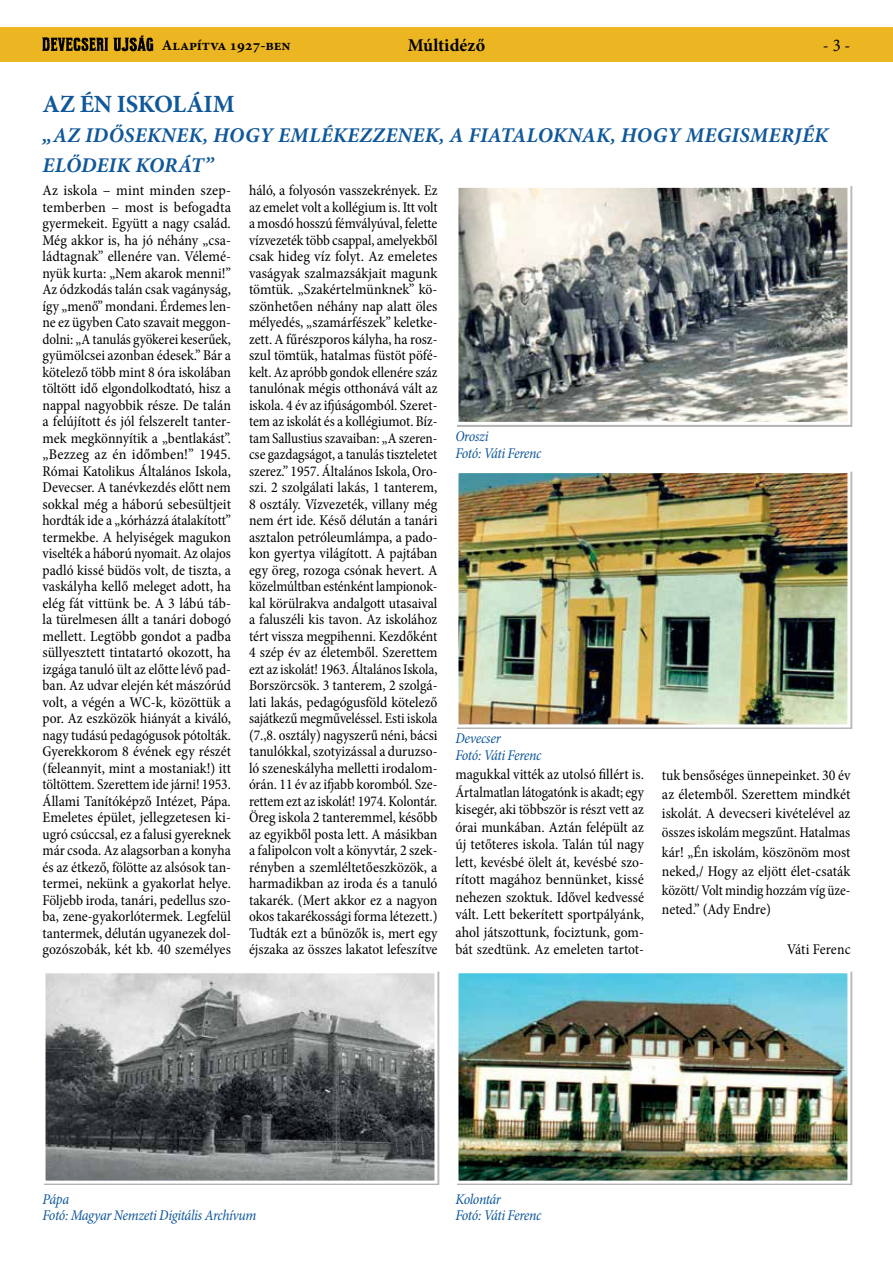
<style>
.page{position:relative;width:893px;height:1263px;background:#fff}
.page>*{position:absolute;margin:0;border:0;box-sizing:border-box;transform-origin:0 0}
.t1{font:700 24.75px "Minion Pro";letter-spacing:-.01em;color:#10589a}
.t2{font:italic 700 21px/30px "Minion Pro";letter-spacing:.01em;color:#10589a}
.t3{font:700 18px "Minion Pro";letter-spacing:.005em;color:#000}
.t4{font:18px "Minion Pro Cn Capt";color:#000}
.t5{font:condensed 15px/16.5px "Minion Pro";color:#000;text-align:justify}
.t6{font:italic condensed 15px/16.2px "Minion Pro";letter-spacing:-.03em;color:#10589a}
.t7{font:700 15px "Minion Pro";letter-spacing:-.01em;color:#000}
</style>
<div class="page">
<div style="left:0;top:28px;width:893px;height:34px;background:#ecb622"></div>
<img style="left:43px;top:35px;width:111px;height:17px">
<svg style="left:457px;top:186px;width:395px;height:240px;background:#929593"></svg>
<img style="left:457px;top:471px;width:395px;height:258px">
<svg style="left:44px;top:971px;width:395px;height:214px;background:#7f8283"></svg>
<img style="left:457px;top:971px;width:395px;height:214px">
<p class="t3" style="left:408px;top:33px;width:79px">Múltidéző</p>
<p class="t7" style="left:162px;top:34px;width:130px">Alapítva 1927-ben</p>
<p class="t4" style="left:823px;top:33px;width:29px">- 3 -</p>
<h1 class="t1" style="left:43px;top:86px;width:194px">AZ ÉN ISKOLÁIM</h1>
<h2 class="t2" style="left:43px;top:119px;width:787px">„AZ IDŐSEKNEK, HOGY EMLÉKEZZENEK, A FIATALOKNAK, HOGY MEGISMERJÉK<br>ELŐDEIK KORÁT”</h2>
<p class="t5" style="left:43px;top:182px;width:190px">Az iskola – mint minden szep&shy;temberben – most is befogadta gyermekeit. Együtt a nagy család.<br>Még akkor is, ha jó néhány „csa&shy;ládtagnak” ellenére van. Vélemé&shy;nyük kurta: „Nem akarok menni!” Az ódzkodás talán csak vagányság, így „menő” mondani. Érdemes len&shy;ne ez ügyben Cato szavait meggon&shy;dolni: „A tanulás gyökerei keserűek, gyümölcsei azonban édesek.” Bár a kötelező több mint 8 óra iskolában töltött idő elgondolkodtató, hisz a nappal nagyobbik része. De talán a felújított és jól felszerelt tanter&shy;mek megkönnyítik a „bentlakást”. „Bezzeg az én időmben!” 1945.<br>Római Katolikus Általános Iskola, Devecser. A tanévkezdés előtt nem sokkal még a háború sebesültjeit hordták ide a „kórházzá átalakított” termekbe. A helyiségek magukon viselték a háború nyomait. Az olajos padló kissé büdös volt, de tiszta, a vaskályha kellő meleget adott, ha elég fát vittünk be. A 3 lábú táb&shy;la türelmesen állt a tanári dobogó mellett. Legtöbb gondot a padba süllyesztett tintatartó okozott, ha izgága tanuló ült az előtte lévő pad&shy;ban. Az udvar elején két mászórúd volt, a végén a WC-k, közöttük a por. Az eszközök hiányát a kiváló, nagy tudású pedagógusok pótolták.<br>Gyerekkorom 8 évének egy részét (feleannyit, mint a mostaniak!) itt töltöttem. Szerettem ide járni! 1953.<br>Állami Tanítóképző Intézet, Pápa.<br>Emeletes épület, jellegzetesen ki&shy;ugró csúccsal, ez a falusi gyereknek már csoda. Az alagsorban a konyha és az étkező, fölötte az alsósok tan&shy;termei, nekünk a gyakorlat helye.<br>Följebb iroda, tanári, pedellus szo&shy;ba, zene-gyakorlótermek. Legfelül tantermek, délután ugyanezek dol&shy;gozószobák, két kb. 40 személyes</p>
<p class="t5" style="left:249px;top:182px;width:190px">háló, a folyosón vasszekrények. Ez az emelet volt a kollégium is. Itt volt a mosdó hosszú fémvályúval, felette vízvezeték több csappal, amelyekből csak hideg víz folyt. Az emeletes vaságyak szalmazsákjait magunk tömtük. „Szakértelmünknek” kö&shy;szönhetően néhány nap alatt öles mélyedés, „szamárfészek” keletke&shy;zett. A fűrészporos kályha, ha ros - szul tömtük, hatalmas füstöt pöfé&shy;kelt. Az apróbb gondok ellenére száz tanulónak mégis otthonává vált az iskola. 4 év az ifjúságomból. Szeret&shy;tem az iskolát és a kollégiumot. Bíz&shy;tam Sallustius szavaiban: „A szeren&shy;cse gazdagságot, a tanulás tiszteletet szerez.” 1957. Általános Iskola, Oro&shy;szi. 2 szolgálati lakás, 1 tanterem, 8 osztály. Vízvezeték, villany még nem ért ide. Késő délután a tanári asztalon petróleumlámpa, a pado&shy;kon gyertya világított. A pajtában egy öreg, rozoga csónak hevert. A közelmúltban esténként lampionok&shy;kal körülrakva andalgott utasaival a faluszéli kis tavon. Az iskolához tért vissza megpihenni. Kezdőként 4 szép év az életemből. Szerettem ezt az iskolát! 1963. Általános Iskola, Borszörcsök. 3 tanterem, 2 szolgá&shy;lati lakás, pedagógusföld kötelező sajátkezű megműveléssel. Esti iskola (7.,8. osztály) nagyszerű néni, bácsi tanulókkal, szotyizással a duruzso&shy;ló szeneskályha melletti irodalom&shy;órán. 11 év az ifjabb koromból. Sze&shy;rettem ezt az iskolát! 1974. Kolontár.<br>Öreg iskola 2 tanteremmel, később az egyikből posta lett. A másikban a falipolcon volt a könyvtár, 2 szek&shy;rényben a szemléltetőeszközök, a harmadikban az iroda és a tanuló takarék. (Mert akkor ez a nagyon okos takarékossági forma létezett.)<br>Tudták ezt a bűnözők is, mert egy éjszaka az összes lakatot lefeszítve</p>
<p class="t6" style="left:455px;top:429px;width:87px">Oroszi<br>Fotó: Váti Ferenc</p>
<p class="t6" style="left:455px;top:731px;width:87px">Devecser<br>Fotó: Váti Ferenc</p>
<p class="t5" style="left:455px;top:766px;width:190px;line-height:17.5px">magukkal vitték az utolsó fillért is.<br>Ártalmatlan látogatónk is akadt; egy kisegér, aki többször is részt vett az órai munkában. Aztán felépült az új tetőteres iskola. Talán túl nagy lett, kevésbé ölelt át, kevésbé szo&shy;rított magához bennünket, kissé nehezen szoktuk. Idővel kedvessé vált. Lett bekerített sportpályánk, ahol játszottunk, fociztunk, gom&shy;bát szedtünk. Az emeleten tartot-</p>
<p class="t5" style="left:662px;top:766px;width:190px;line-height:19px">tuk bensőséges ünnepeinket. 30 év az életemből. Szerettem mindkét iskolát. A devecseri kivételével az összes iskolám megszűnt. Hatalmas kár! „Én iskolám, köszönöm most neked,/ Hogy az eljött élet-csaták között/ Volt mindig hozzám víg üze&shy;neted.” (Ady Endre)</p>
<p class="t5" style="left:787px;top:941px;width:65px">Váti Ferenc</p>
<p class="t6" style="left:43px;top:1191px;width:215px">Pápa<br>Fotó: Magyar Nemzeti Digitális Archívum</p>
<p class="t6" style="left:455px;top:1191px;width:87px">Kolontár<br>Fotó: Váti Ferenc</p>
</div>
